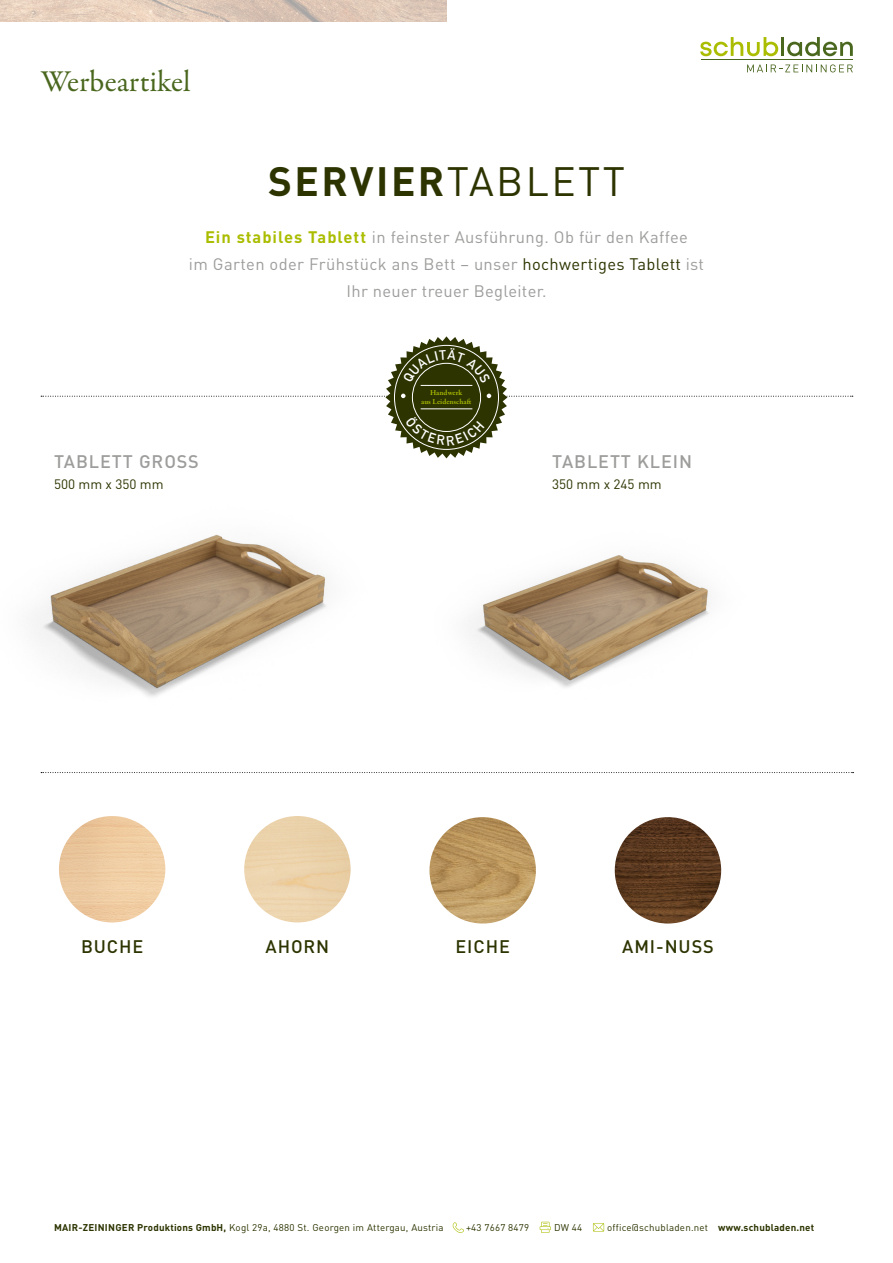
<style>
.page{position:relative;width:893px;height:1263px;background:#fff}
.page>*{position:absolute;margin:0;border:0;box-sizing:border-box;transform-origin:0 0}
.t1{font:700 40.5px "DIN";letter-spacing:.06em;color:#2d3400}
.t2{font:30.45px "Garamond Premr Pro";letter-spacing:.005em;color:#4a671e}
.t3{font:500 18px "DIN";letter-spacing:.05em;color:#9d9d9c}
.t4{font:500 18px "DIN";letter-spacing:.05em;color:#2d3400}
.t5{font:16.5px/27px "DIN";letter-spacing:.02em;color:#9d9d9c;text-align:center}
.t6{font:13.5px "DIN";color:#2d3400}
.t7{font:9.75px "DIN";letter-spacing:.02em;color:#2d3400}
.t8{font:600 7.65px/8.1px "Garamond Premr Pro";color:#abbd00;text-align:center}
.s1{font-weight:400}
.s2{font-weight:700;color:#abbd00}
.s3{color:#2d3400}
.s4{font-weight:700}
</style>
<div class="page">
<img style="left:0;top:0;width:447px;height:21px">
<svg style="left:747px;top:64px;width:106px;height:8px"></svg>
<hr style="left:701px;top:60px;width:152px;height:1px;background:#4a671e">
<svg style="left:700px;top:37px;width:78px;height:19px"></svg>
<hr style="left:781px;top:37px;width:3px;height:19px;background:#4a671e">
<svg style="left:787px;top:37px;width:66px;height:19px"></svg>
<img style="left:32px;top:534px;width:295px;height:163px">
<img style="left:468px;top:555px;width:241px;height:133px">
<svg style="left:41px;top:772px;width:812px;height:1px"></svg>
<img style="left:59px;top:816px;width:106px;height:106px;border-radius:53px">
<img style="left:244px;top:816px;width:107px;height:106px;border-radius:53px">
<img style="left:429px;top:817px;width:107px;height:106px;border-radius:53px">
<img style="left:615px;top:817px;width:106px;height:106px;border-radius:53px">
<svg style="left:540px;top:1222px;width:11px;height:11px"></svg>
<svg style="left:453px;top:1222px;width:11px;height:11px"></svg>
<svg style="left:593px;top:1223px;width:11px;height:8px"></svg>
<svg style="left:41px;top:336px;width:812px;height:122px"></svg>
<h2 class="t2" style="left:41px;top:63px;width:151px">Werbeartikel</h2>
<p class="t1" style="left:268px;top:155px;width:358px">SERVIER<span class="s1">TABLETT</span></p>
<p class="t5" style="left:189px;top:223px;width:517px"><span class="s2">Ein stabiles Tablett</span> in feinster Ausführung. Ob für den Kaffee<br>im Garten oder Frühstück ans Bett – unser <span class="s3">hochwertiges Tablett</span> ist</p>
<p class="t5" style="left:346px;top:277px;width:201px">Ihr neuer treuer Begleiter.</p>
<p class="t3" style="left:54px;top:450px;width:146px">TABLETT GROSS</p>
<p class="t6" style="left:54px;top:476px;width:111px">500 mm x 350 mm</p>
<p class="t8" style="left:421px;top:389px;width:52px">Handwerk<br>aus Leidenschaft</p>
<p class="t3" style="left:552px;top:450px;width:141px">TABLETT KLEIN</p>
<p class="t6" style="left:552px;top:476px;width:111px">350 mm x 245 mm</p>
<p class="t4" style="left:81px;top:935px;width:64px">BUCHE</p>
<p class="t4" style="left:266px;top:935px;width:65px">AHORN</p>
<p class="t4" style="left:455px;top:935px;width:56px">EICHE</p>
<p class="t4" style="left:622px;top:935px;width:93px">AMI-NUSS</p>
<p class="t7" style="left:54px;top:1221px;width:391px"><span class="s4">MAIR-ZEININGER Produktions GmbH,</span> Kogl 29a, 4880 St. Georgen im Attergau, Austria</p>
<p class="t7" style="left:466px;top:1221px;width:65px">+43 7667 8479</p>
<p class="t7" style="left:554px;top:1221px;width:29px">DW 44</p>
<p class="t7" style="left:607px;top:1221px;width:209px">office@schubladen.net <span class="s4">www.schubladen.net</span></p>
</div>
